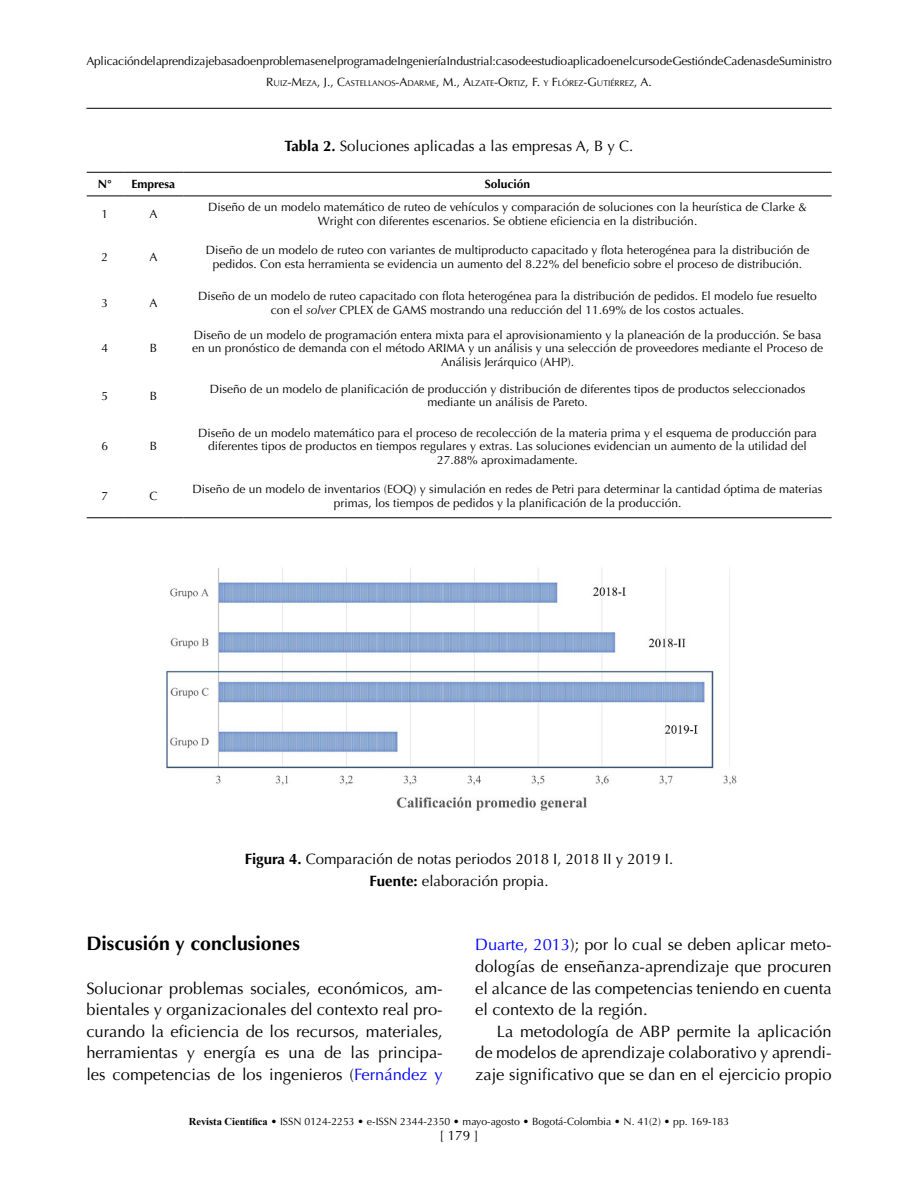
<style>
.page{position:relative;width:918px;height:1188px;background:#fff}
.page>*{position:absolute;margin:0;border:0;box-sizing:border-box;transform-origin:0 0}
.t1{font:700 19.5px "Optima LT Std";color:#000}
.t2{font:16.5px/21.6px "Optima LT Std";color:#000;text-align:justify}
.t3{font:15px/21.6px "Optima LT Std";color:#000;text-align:center}
.t4{font:13.5px "Optima LT Std";color:#000}
.t5{font:12px/13.5px "Optima LT Std";color:#000;text-align:center}
.t6{font:12px "Optima LT Std";letter-spacing:-.02em;color:#000}
.t7{font:700 12px "Optima LT Std";color:#000}
.t8{font:10.5px "Optima LT Std";color:#000}
.t9{font:8.4px "Optima LT Std";color:#000}
.s1{font-size:12px}
.s2{font-weight:700}
.s3{font-style:italic}
.s4{color:#00f}
.s5{font-family:"Times New Roman";font-weight:700}
</style>
<div class="page">
<hr style="left:86px;top:108px;width:746px;height:1px;background:#000">
<hr style="left:87px;top:172px;width:36px;height:1px;background:#000">
<hr style="left:123px;top:172px;width:61px;height:1px;background:#000">
<hr style="left:184px;top:172px;width:648px;height:1px;background:#000">
<hr style="left:87px;top:196px;width:36px;height:1px;background:#000">
<hr style="left:123px;top:196px;width:61px;height:1px;background:#000">
<hr style="left:184px;top:196px;width:648px;height:1px;background:#000">
<hr style="left:87px;top:517px;width:36px;height:1px;background:#000">
<hr style="left:123px;top:517px;width:61px;height:1px;background:#000">
<hr style="left:184px;top:517px;width:648px;height:1px;background:#000">
<img style="left:163px;top:567px;width:574px;height:244px">
<p class="t6" style="left:86px;top:54px;width:747px">Aplicación del aprendizaje basado en problemas en el programa de Ingeniería Industrial: caso de estudio aplicado en el curso de Gestión de Cadenas de Suministro</p>
<p class="t9" style="left:266px;top:79px;width:387px"><span class="s1">R</span>UIZ<span class="s1">-M</span>EZA<span class="s1">, J., C</span>ASTELLANOS<span class="s1">-A</span>DARM E<span class="s1">, M., A</span>LZATE<span class="s1">-O</span>RTIZ<span class="s1">, F.</span> Y <span class="s1">F</span>LÓREZ<span class="s1">-G</span>UTIÉRREZ<span class="s1">, A.</span></p>
<p class="t3" style="left:285px;top:136px;width:350px"><span class="s2">Tabla 2.</span> Soluciones aplicadas a las empresas A, B y C.</p>
<p class="t7" style="left:98px;top:177px;width:16px">N°</p>
<p class="t7" style="left:131px;top:177px;width:45px">Empresa</p>
<p class="t7" style="left:485px;top:177px;width:47px">Solución</p>
<p class="t5" style="left:102px;top:207px;width:8px">1</p>
<p class="t5" style="left:149px;top:207px;width:10px">A</p>
<p class="t5" style="left:208px;top:201px;width:600px">Diseño de un modelo matemático de ruteo de vehículos y comparación de soluciones con la heurística de Clarke &amp;<br>Wright con diferentes escenarios. Se obtiene eficiencia en la distribución.</p>
<p class="t5" style="left:102px;top:250px;width:8px">2</p>
<p class="t5" style="left:149px;top:250px;width:10px">A</p>
<p class="t5" style="left:206px;top:244px;width:605px">Diseño de un modelo de ruteo con variantes de multiproducto capacitado y flota heterogénea para la distribución de pedidos. Con esta herramienta se evidencia un aumento del 8.22% del beneficio sobre el proceso de distribución.</p>
<p class="t5" style="left:102px;top:296px;width:8px">3</p>
<p class="t5" style="left:149px;top:296px;width:10px">A</p>
<p class="t5" style="left:198px;top:290px;width:620px">Diseño de un modelo de ruteo capacitado con flota heterogénea para la distribución de pedidos. El modelo fue resuelto con el <span class="s3">solver</span> CPLEX de GAMS mostrando una reducción del 11.69% de los costos actuales.</p>
<p class="t5" style="left:102px;top:342px;width:8px">4</p>
<p class="t5" style="left:150px;top:342px;width:9px">B</p>
<p class="t5" style="left:192px;top:328px;width:632px">Diseño de un modelo de programación entera mixta para el aprovisionamiento y la planeación de la producción. Se basa en un pronóstico de demanda con el método ARIMA y un análisis y una selección de proveedores mediante el Proceso de<br>Análisis Jerárquico (AHP).</p>
<p class="t5" style="left:102px;top:389px;width:8px">5</p>
<p class="t5" style="left:150px;top:389px;width:9px">B</p>
<p class="t5" style="left:210px;top:382px;width:597px">Diseño de un modelo de planificación de producción y distribución de diferentes tipos de productos seleccionados mediante un análisis de Pareto.</p>
<p class="t5" style="left:102px;top:440px;width:8px">6</p>
<p class="t5" style="left:150px;top:440px;width:9px">B</p>
<p class="t5" style="left:198px;top:426px;width:620px">Diseño de un modelo matemático para el proceso de recolección de la materia prima y el esquema de producción para diferentes tipos de productos en tiempos regulares y extras. Las soluciones evidencian un aumento de la utilidad del<br>27.88% aproximadamente.</p>
<p class="t5" style="left:102px;top:490px;width:8px">7</p>
<p class="t5" style="left:149px;top:490px;width:10px">C</p>
<p class="t5" style="left:193px;top:483px;width:631px">Diseño de un modelo de inventarios (EOQ) y simulación en redes de Petri para determinar la cantidad óptima de materias primas, los tiempos de pedidos y la planificación de la producción.</p>
<p class="t3" style="left:245px;top:848px;width:430px"><span class="s2">Figura 4.</span> Comparación de notas periodos 2018 I, 2018 II y 2019 I.<br><span class="s2">Fuente:</span> elaboración propia.</p>
<h1 class="t1" style="left:86px;top:932px;width:215px">Discusión y conclusiones</h1>
<p class="t2" style="left:86px;top:977px;width:358px">Solucionar problemas sociales, económicos, am&shy;bientales y organizacionales del contexto real pro&shy;curando la eficiencia de los recursos, materiales, herramientas y energía es una de las principa&shy;les competencias de los ingenieros (<span class="s4">Fernández y</span></p>
<h2 class="t2" style="left:475px;top:934px;width:358px"><span class="s4">Duarte, 2013</span>); por lo cual se deben aplicar meto&shy;dologías de enseñanza-aprendizaje que procuren el alcance de las competencias teniendo en cuenta el contexto de la región.</h2>
<h2 class="t2" style="left:475px;top:1021px;width:358px;text-indent:22px">La metodología de ABP permite la aplicación de modelos de aprendizaje colaborativo y aprendi&shy;zaje significativo que se dan en el ejercicio propio</h2>
<p class="t8" style="left:189px;top:1115px;width:542px"><span class="s5">Revista Científica</span> • ISSN 0124-2253 • e-ISSN 2344-2350 • mayo-agosto • Bogotá-Colombia • N. 41(2) • pp. 169-183</p>
<p class="t4" style="left:439px;top:1127px;width:41px">[ 179 ]</p>
</div>
